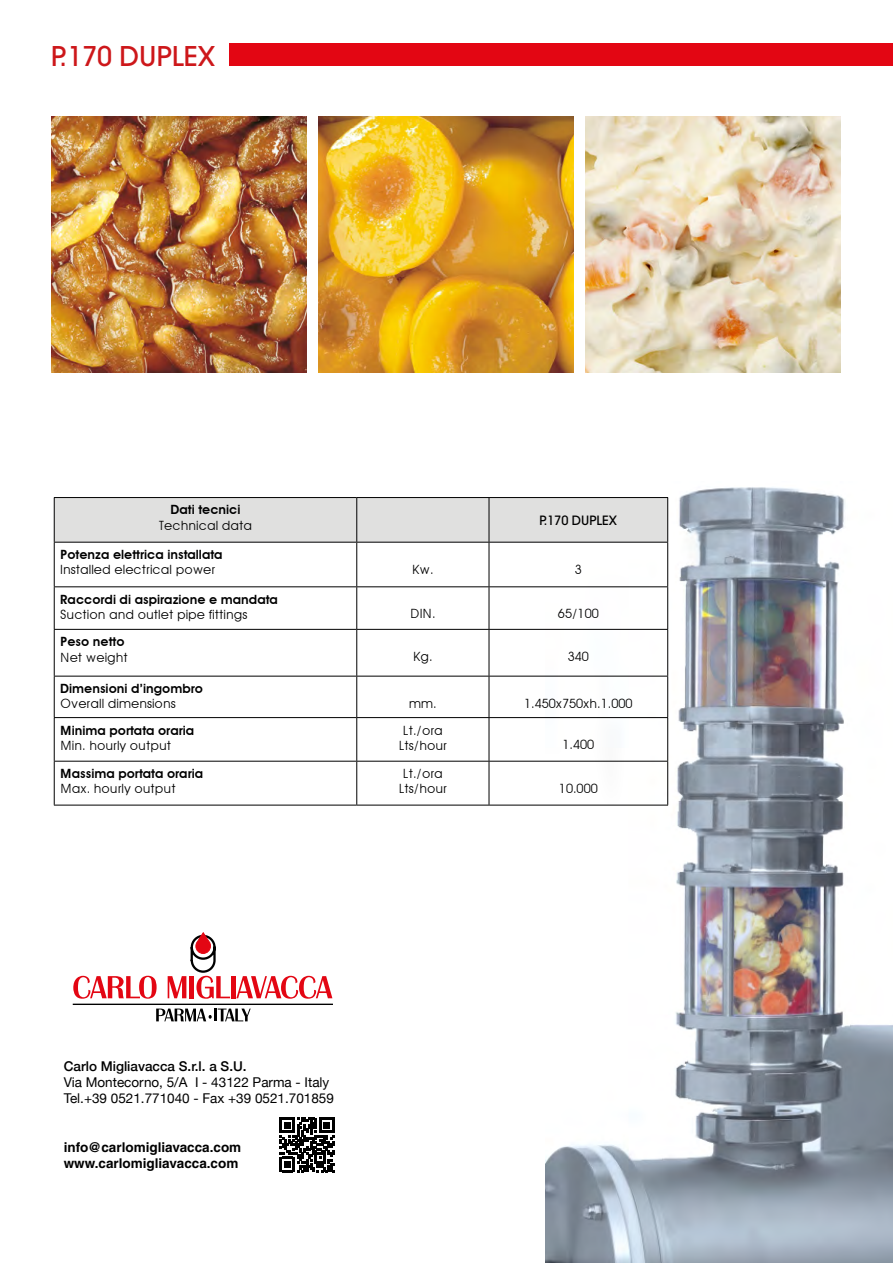
<style>
.page{position:relative;width:893px;height:1263px;background:#fff}
.page>*{position:absolute;margin:0;border:0;box-sizing:border-box;transform-origin:0 0}
.t1{font:500 27px "Avant Garde";color:#cd171a}
.t2{font:13.5px/16.2px "Helvetica Neue";color:#000}
.t3{font:700 13.5px/16.2px "Helvetica";color:#000}
.t4{font:500 13.5px "Helvetica Neue";color:#000}
.t5{font:12.75px/15.3px "Avant Garde";color:#000;text-align:center}
.t6{font:600 12.75px "Avant Garde";color:#000}
.t7{font:500 12.75px "Avant Garde";color:#000}
</style>
<div class="page">
<div style="left:230px;top:44px;width:663px;height:22px;background:#e30613"></div>
<img style="left:545px;top:487px;width:348px;height:776px">
<div style="left:55px;top:498px;width:612px;height:44px;background:#e0e0df"></div>
<hr style="left:54px;top:497px;width:303px;height:1px;background:#000">
<hr style="left:54px;top:498px;width:1px;height:44px;background:#000">
<hr style="left:357px;top:497px;width:132px;height:1px;background:#000">
<hr style="left:356px;top:498px;width:1px;height:44px;background:#000">
<hr style="left:489px;top:497px;width:179px;height:1px;background:#000">
<hr style="left:489px;top:498px;width:1px;height:44px;background:#000">
<hr style="left:667px;top:498px;width:1px;height:44px;background:#000">
<hr style="left:54px;top:542px;width:303px;height:1px;background:#000">
<hr style="left:54px;top:542px;width:1px;height:44px;background:#000">
<hr style="left:357px;top:542px;width:132px;height:1px;background:#000">
<hr style="left:356px;top:542px;width:1px;height:44px;background:#000">
<hr style="left:489px;top:542px;width:179px;height:1px;background:#000">
<hr style="left:489px;top:542px;width:1px;height:44px;background:#000">
<hr style="left:667px;top:542px;width:1px;height:44px;background:#000">
<hr style="left:54px;top:586px;width:303px;height:1px;background:#000">
<hr style="left:54px;top:587px;width:1px;height:42px;background:#000">
<hr style="left:357px;top:586px;width:132px;height:1px;background:#000">
<hr style="left:356px;top:587px;width:1px;height:42px;background:#000">
<hr style="left:489px;top:586px;width:179px;height:1px;background:#000">
<hr style="left:489px;top:587px;width:1px;height:42px;background:#000">
<hr style="left:667px;top:587px;width:1px;height:42px;background:#000">
<hr style="left:54px;top:629px;width:303px;height:1px;background:#000">
<hr style="left:54px;top:630px;width:1px;height:46px;background:#000">
<hr style="left:357px;top:629px;width:132px;height:1px;background:#000">
<hr style="left:356px;top:630px;width:1px;height:46px;background:#000">
<hr style="left:489px;top:629px;width:179px;height:1px;background:#000">
<hr style="left:489px;top:630px;width:1px;height:46px;background:#000">
<hr style="left:667px;top:630px;width:1px;height:46px;background:#000">
<hr style="left:54px;top:676px;width:303px;height:1px;background:#000">
<hr style="left:54px;top:676px;width:1px;height:41px;background:#000">
<hr style="left:357px;top:676px;width:132px;height:1px;background:#000">
<hr style="left:356px;top:676px;width:1px;height:41px;background:#000">
<hr style="left:489px;top:676px;width:179px;height:1px;background:#000">
<hr style="left:489px;top:676px;width:1px;height:41px;background:#000">
<hr style="left:667px;top:676px;width:1px;height:41px;background:#000">
<hr style="left:54px;top:717px;width:303px;height:1px;background:#000">
<hr style="left:54px;top:718px;width:1px;height:43px;background:#000">
<hr style="left:357px;top:717px;width:132px;height:1px;background:#000">
<hr style="left:356px;top:718px;width:1px;height:43px;background:#000">
<hr style="left:489px;top:717px;width:179px;height:1px;background:#000">
<hr style="left:489px;top:718px;width:1px;height:43px;background:#000">
<hr style="left:667px;top:718px;width:1px;height:43px;background:#000">
<hr style="left:54px;top:761px;width:303px;height:1px;background:#000">
<hr style="left:54px;top:761px;width:1px;height:44px;background:#000">
<hr style="left:357px;top:761px;width:132px;height:1px;background:#000">
<hr style="left:356px;top:761px;width:1px;height:44px;background:#000">
<hr style="left:489px;top:761px;width:179px;height:1px;background:#000">
<hr style="left:489px;top:761px;width:1px;height:44px;background:#000">
<hr style="left:667px;top:761px;width:1px;height:44px;background:#000">
<hr style="left:54px;top:805px;width:303px;height:1px;background:#000">
<hr style="left:357px;top:805px;width:132px;height:1px;background:#000">
<hr style="left:489px;top:805px;width:179px;height:1px;background:#000">
<img style="left:51px;top:117px;width:256px;height:255px">
<img style="left:318px;top:117px;width:255px;height:255px">
<img style="left:585px;top:117px;width:255px;height:255px">
<svg style="left:280px;top:1117px;width:54px;height:55px"></svg>
<svg style="left:156px;top:1008px;width:95px;height:13px"></svg>
<svg style="left:73px;top:976px;width:84px;height:23px"></svg>
<hr style="left:231px;top:976px;width:4px;height:22px;background:#e30613">
<svg style="left:236px;top:976px;width:96px;height:23px"></svg>
<hr style="left:73px;top:1004px;width:260px;height:1px;background:#000">
<svg style="left:168px;top:932px;width:62px;height:67px"></svg>
<h1 class="t1" style="left:51px;top:39px;width:166px">P.170 DUPLEX</h1>
<p class="t6" style="left:171px;top:502px;width:71px">Dati tecnici</p>
<p class="t5" style="left:159px;top:517px;width:95px">Technical data</p>
<p class="t7" style="left:540px;top:512px;width:79px">P.170 DUPLEX</p>
<p class="t6" style="left:60px;top:547px;width:164px">Potenza elettrica installata</p>
<p class="t5" style="left:60px;top:562px;width:157px">Installed electrical power</p>
<p class="t5" style="left:412px;top:561px;width:23px">Kw.</p>
<p class="t5" style="left:575px;top:561px;width:9px">3</p>
<p class="t6" style="left:60px;top:591px;width:219px">Raccordi di aspirazione e mandata</p>
<p class="t5" style="left:60px;top:607px;width:189px">Suction and outlet pipe fittings</p>
<p class="t5" style="left:410px;top:606px;width:27px">DIN.</p>
<p class="t5" style="left:558px;top:606px;width:42px">65/100</p>
<p class="t6" style="left:60px;top:634px;width:66px">Peso netto</p>
<p class="t5" style="left:60px;top:649px;width:69px">Net weight</p>
<p class="t5" style="left:413px;top:648px;width:21px">Kg.</p>
<p class="t5" style="left:568px;top:648px;width:23px">340</p>
<p class="t6" style="left:60px;top:681px;width:144px">Dimensioni d’ingombro</p>
<p class="t5" style="left:60px;top:696px;width:117px">Overall dimensions</p>
<p class="t5" style="left:409px;top:695px;width:29px">mm.</p>
<p class="t5" style="left:524px;top:695px;width:110px">1.450x750xh.1.000</p>
<p class="t6" style="left:60px;top:722px;width:136px">Minima portata oraria</p>
<p class="t5" style="left:60px;top:737px;width:112px">Min. hourly output</p>
<p class="t5" style="left:399px;top:722px;width:50px">Lt./ora<br>Lts/hour</p>
<p class="t5" style="left:562px;top:737px;width:33px">1.400</p>
<p class="t6" style="left:60px;top:766px;width:145px">Massima portata oraria</p>
<p class="t5" style="left:60px;top:781px;width:117px">Max. hourly output</p>
<p class="t5" style="left:399px;top:766px;width:50px">Lt./ora<br>Lts/hour</p>
<p class="t4" style="left:64px;top:1055px;width:184px">Carlo Migliavacca S.r.l. a S.U.</p>
<p class="t2" style="left:64px;top:1075px;width:272px">Via Montecorno, 5/A I - 43122 Parma - Italy<br>Tel.+39 0521.771040 - Fax +39 0521.701859</p>
<p class="t3" style="left:64px;top:1139px;width:179px">info@carlomigliavacca.com www.carlomigliavacca.com</p>
<p class="t5" style="left:559px;top:780px;width:40px">10.000</p>
</div>
